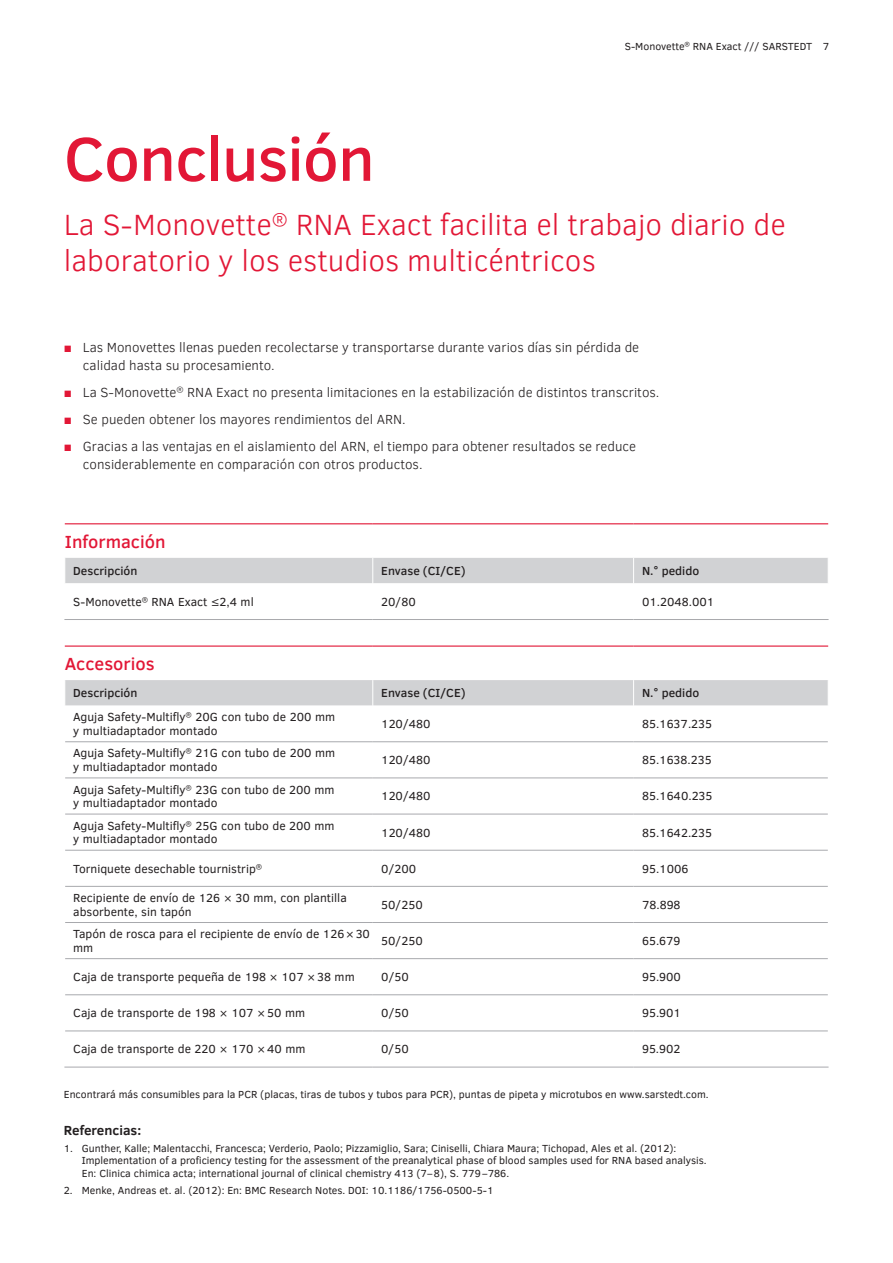
<style>
.page{position:relative;width:893px;height:1263px;background:#fff}
.page>*{position:absolute;margin:0;border:0;box-sizing:border-box;transform-origin:0 0}
.t1{font:500 63px "Clear Sans";letter-spacing:-.015em;color:#e21736}
.t2{font:300 30px/36px "Clear Sans";color:#e21736}
.t3{font:500 18px "Clear Sans";color:#e21736}
.t4{font:300 13.5px/18px "Clear Sans";color:#231f20}
.t5{font:700 13.5px "Clear Sans";color:#231f20}
.t6{font:12px/13.5px "Clear Sans";color:#231f20}
.t7{font:500 12px "Clear Sans";color:#231f20}
.t8{font:10.5px/12.6px "Clear Sans";color:#231f20}
.s1{font-weight:400;color:#e21736}
</style>
<div class="page">
<hr style="left:64px;top:619px;width:309px;height:1px;background:#a8a9ad">
<hr style="left:373px;top:619px;width:261px;height:1px;background:#a8a9ad">
<hr style="left:634px;top:619px;width:194px;height:1px;background:#a8a9ad">
<hr style="left:65px;top:523px;width:308px;height:1px;background:#e21736">
<hr style="left:373px;top:523px;width:261px;height:1px;background:#e21736">
<hr style="left:634px;top:523px;width:194px;height:1px;background:#e21736">
<div style="left:65px;top:558px;width:763px;height:25px;background:#d1d2d4"></div>
<svg style="left:65px;top:742px;width:763px;height:325px"></svg>
<hr style="left:372px;top:742px;width:1px;height:35px;background:#fff">
<hr style="left:372px;top:778px;width:1px;height:36px;background:#fff">
<hr style="left:372px;top:814px;width:1px;height:36px;background:#fff">
<hr style="left:372px;top:850px;width:1px;height:36px;background:#fff">
<hr style="left:372px;top:887px;width:1px;height:35px;background:#fff">
<hr style="left:372px;top:923px;width:1px;height:35px;background:#fff">
<hr style="left:372px;top:959px;width:1px;height:35px;background:#fff">
<hr style="left:372px;top:995px;width:1px;height:35px;background:#fff">
<hr style="left:372px;top:1031px;width:1px;height:36px;background:#fff">
<hr style="left:633px;top:742px;width:1px;height:35px;background:#fff">
<hr style="left:633px;top:778px;width:1px;height:36px;background:#fff">
<hr style="left:633px;top:814px;width:1px;height:36px;background:#fff">
<hr style="left:633px;top:850px;width:1px;height:36px;background:#fff">
<hr style="left:633px;top:887px;width:1px;height:35px;background:#fff">
<hr style="left:633px;top:923px;width:1px;height:35px;background:#fff">
<hr style="left:633px;top:959px;width:1px;height:35px;background:#fff">
<hr style="left:633px;top:995px;width:1px;height:35px;background:#fff">
<hr style="left:633px;top:1031px;width:1px;height:36px;background:#fff">
<hr style="left:65px;top:741px;width:308px;height:1px;background:#a8a9ad">
<hr style="left:65px;top:777px;width:308px;height:1px;background:#a8a9ad">
<hr style="left:65px;top:814px;width:308px;height:1px;background:#a8a9ad">
<hr style="left:65px;top:850px;width:308px;height:1px;background:#a8a9ad">
<hr style="left:65px;top:886px;width:308px;height:1px;background:#a8a9ad">
<hr style="left:65px;top:922px;width:308px;height:1px;background:#a8a9ad">
<hr style="left:65px;top:958px;width:308px;height:1px;background:#a8a9ad">
<hr style="left:65px;top:994px;width:308px;height:1px;background:#a8a9ad">
<hr style="left:65px;top:1030px;width:308px;height:1px;background:#a8a9ad">
<hr style="left:64px;top:1067px;width:309px;height:1px;background:#a8a9ad">
<hr style="left:373px;top:741px;width:261px;height:1px;background:#a8a9ad">
<hr style="left:373px;top:777px;width:261px;height:1px;background:#a8a9ad">
<hr style="left:373px;top:814px;width:261px;height:1px;background:#a8a9ad">
<hr style="left:373px;top:850px;width:261px;height:1px;background:#a8a9ad">
<hr style="left:373px;top:886px;width:261px;height:1px;background:#a8a9ad">
<hr style="left:373px;top:922px;width:261px;height:1px;background:#a8a9ad">
<hr style="left:373px;top:958px;width:261px;height:1px;background:#a8a9ad">
<hr style="left:373px;top:994px;width:261px;height:1px;background:#a8a9ad">
<hr style="left:373px;top:1030px;width:261px;height:1px;background:#a8a9ad">
<hr style="left:373px;top:1067px;width:261px;height:1px;background:#a8a9ad">
<hr style="left:634px;top:741px;width:194px;height:1px;background:#a8a9ad">
<hr style="left:634px;top:777px;width:194px;height:1px;background:#a8a9ad">
<hr style="left:634px;top:814px;width:194px;height:1px;background:#a8a9ad">
<hr style="left:634px;top:850px;width:194px;height:1px;background:#a8a9ad">
<hr style="left:634px;top:886px;width:194px;height:1px;background:#a8a9ad">
<hr style="left:634px;top:922px;width:194px;height:1px;background:#a8a9ad">
<hr style="left:634px;top:958px;width:194px;height:1px;background:#a8a9ad">
<hr style="left:634px;top:994px;width:194px;height:1px;background:#a8a9ad">
<hr style="left:634px;top:1030px;width:194px;height:1px;background:#a8a9ad">
<hr style="left:634px;top:1067px;width:194px;height:1px;background:#a8a9ad">
<hr style="left:65px;top:645px;width:308px;height:2px;background:#e21736">
<hr style="left:373px;top:645px;width:261px;height:2px;background:#e21736">
<hr style="left:634px;top:645px;width:194px;height:2px;background:#e21736">
<div style="left:65px;top:680px;width:763px;height:26px;background:#d1d2d4"></div>
<p class="t8" style="left:625px;top:40px;width:206px">S-Monovette<sup>®</sup> RNA Exact /// SARSTEDT 7</p>
<h1 class="t1" style="left:64px;top:115px;width:312px">Conclusión</h1>
<h2 class="t2" style="left:64px;top:206px;width:723px">La S-Monovette<sup>®</sup> RNA Exact facilita el trabajo diario de laboratorio y los estudios multicéntricos</h2>
<p class="t4" style="left:83px;top:338px;width:558px;text-indent:-19px"><span class="s1">■</span> Las Monovettes llenas pueden recolectarse y transportarse durante varios días sin pérdida de calidad hasta su procesamiento.</p>
<p class="t4" style="left:64px;top:383px;width:597px"><span class="s1">■</span> La S-Monovette<sup>®</sup> RNA Exact no presenta limitaciones en la estabilización de distintos transcritos.</p>
<p class="t4" style="left:64px;top:410px;width:343px"><span class="s1">■</span> Se pueden obtener los mayores rendimientos del ARN.</p>
<p class="t4" style="left:83px;top:437px;width:555px;text-indent:-19px"><span class="s1">■</span> Gracias a las ventajas en el aislamiento del ARN, el tiempo para obtener resultados se reduce considerablemente en comparación con otros productos.</p>
<h3 class="t3" style="left:65px;top:529px;width:102px">Información</h3>
<p class="t7" style="left:73px;top:562px;width:66px">Descripción</p>
<p class="t7" style="left:381px;top:562px;width:86px">Envase (CI/CE)</p>
<p class="t7" style="left:642px;top:562px;width:59px">N.° pedido</p>
<p class="t6" style="left:73px;top:595px;width:182px">S-Monovette<sup>®</sup> RNA Exact ≤2,4 ml</p>
<p class="t6" style="left:381px;top:595px;width:36px">20/80</p>
<p class="t6" style="left:642px;top:595px;width:74px">01.2048.001</p>
<h3 class="t3" style="left:65px;top:651px;width:91px">Accesorios</h3>
<p class="t7" style="left:73px;top:685px;width:66px">Descripción</p>
<p class="t7" style="left:381px;top:685px;width:86px">Envase (CI/CE)</p>
<p class="t7" style="left:642px;top:685px;width:59px">N.° pedido</p>
<p class="t6" style="left:73px;top:710px;width:263px">Aguja Safety-Multifly<sup>®</sup> 20G con tubo de 200 mm y multiadaptador montado</p>
<p class="t6" style="left:381px;top:717px;width:51px">120/480</p>
<p class="t6" style="left:642px;top:717px;width:72px">85.1637.235</p>
<p class="t6" style="left:73px;top:746px;width:263px">Aguja Safety-Multifly<sup>®</sup> 21G con tubo de 200 mm y multiadaptador montado</p>
<p class="t6" style="left:381px;top:753px;width:51px">120/480</p>
<p class="t6" style="left:642px;top:753px;width:71px">85.1638.235</p>
<p class="t6" style="left:73px;top:783px;width:263px">Aguja Safety-Multifly<sup>®</sup> 23G con tubo de 200 mm y multiadaptador montado</p>
<p class="t6" style="left:381px;top:789px;width:51px">120/480</p>
<p class="t6" style="left:642px;top:789px;width:72px">85.1640.235</p>
<p class="t6" style="left:73px;top:819px;width:263px">Aguja Safety-Multifly<sup>®</sup> 25G con tubo de 200 mm y multiadaptador montado</p>
<p class="t6" style="left:381px;top:825px;width:51px">120/480</p>
<p class="t6" style="left:642px;top:825px;width:72px">85.1642.235</p>
<p class="t6" style="left:73px;top:862px;width:190px">Torniquete desechable tournistrip<sup>®</sup></p>
<p class="t6" style="left:381px;top:862px;width:36px">0/200</p>
<p class="t6" style="left:642px;top:862px;width:48px">95.1006</p>
<p class="t6" style="left:73px;top:891px;width:275px">Recipiente de envío de 126 × 30 mm, con plantilla absorbente, sin tapón</p>
<p class="t6" style="left:381px;top:898px;width:43px">50/250</p>
<p class="t6" style="left:642px;top:898px;width:40px">78.898</p>
<p class="t6" style="left:73px;top:927px;width:298px">Tapón de rosca para el recipiente de envío de 126×30 mm</p>
<p class="t6" style="left:381px;top:934px;width:43px">50/250</p>
<p class="t6" style="left:642px;top:934px;width:40px">65.679</p>
<p class="t6" style="left:73px;top:970px;width:283px">Caja de transporte pequeña de 198 × 107 ×38 mm</p>
<p class="t6" style="left:381px;top:970px;width:29px">0/50</p>
<p class="t6" style="left:642px;top:970px;width:40px">95.900</p>
<p class="t6" style="left:73px;top:1006px;width:233px">Caja de transporte de 198 × 107 ×50 mm</p>
<p class="t6" style="left:381px;top:1006px;width:29px">0/50</p>
<p class="t6" style="left:642px;top:1006px;width:40px">95.901</p>
<p class="t6" style="left:73px;top:1042px;width:234px">Caja de transporte de 220 × 170 ×40 mm</p>
<p class="t6" style="left:381px;top:1042px;width:29px">0/50</p>
<p class="t6" style="left:642px;top:1042px;width:40px">95.902</p>
<p class="t8" style="left:64px;top:1087px;width:646px">Encontrará más consumibles para la PCR (placas, tiras de tubos y tubos para PCR), puntas de pipeta y microtubos en www.sarstedt.com.</p>
<p class="t5" style="left:64px;top:1120px;width:79px">Referencias:</p>
<p class="t8" style="left:82px;top:1142px;width:626px;text-indent:-18px">1. Gunther, Kalle; Malentacchi, Francesca; Verderio, Paolo; Pizzamiglio, Sara; Ciniselli, Chiara Maura; Tichopad, Ales et al. (2012):<br>Implementation of a proficiency testing for the assessment of the preanalytical phase of blood samples used for RNA based analysis.<br>En: Clinica chimica acta; international journal of clinical chemistry 413 (7–8), S. 779–786.</p>
<p class="t8" style="left:64px;top:1184px;width:431px">2. Menke, Andreas et. al. (2012): En: BMC Research Notes. DOI: 10.1186/1756-0500-5-1</p>
</div>
